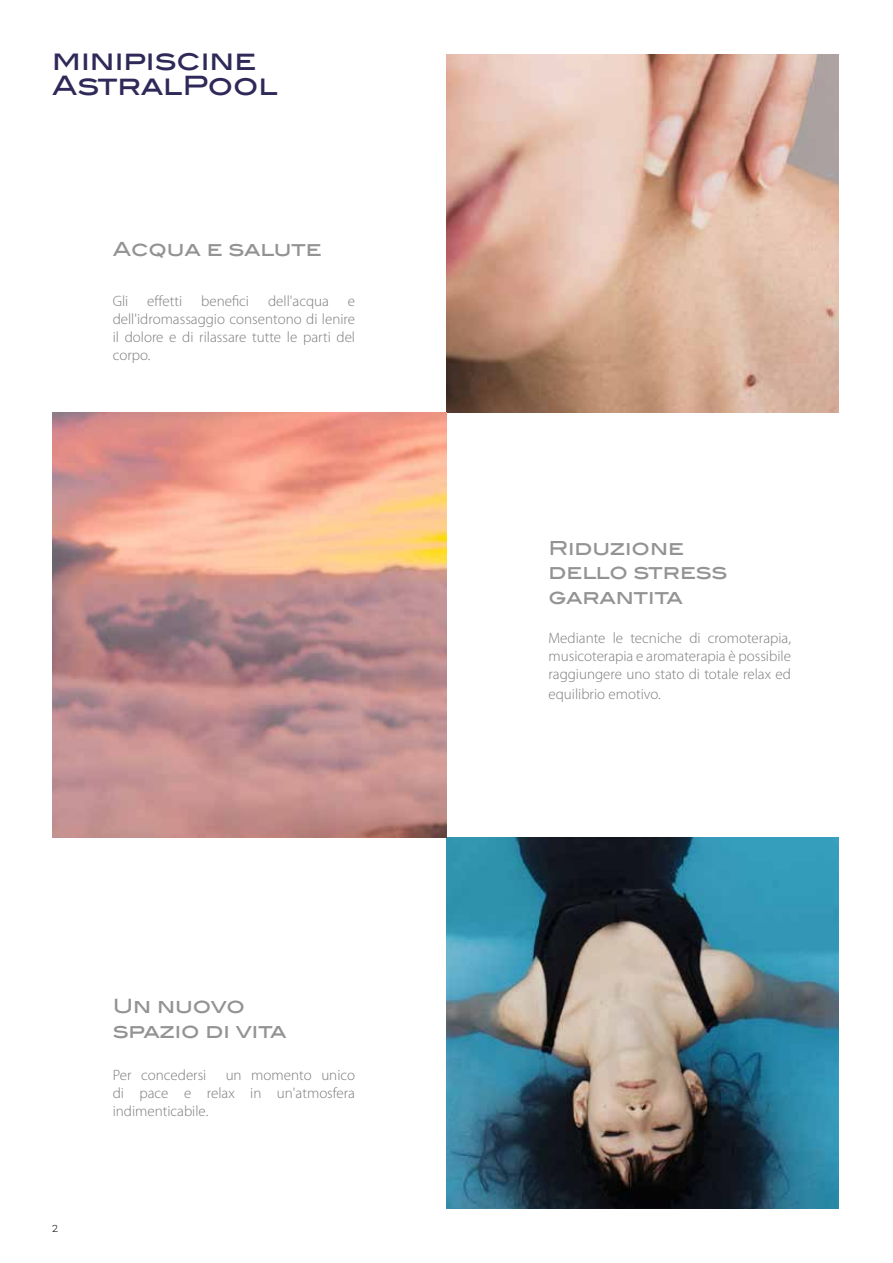
<style>
.page{position:relative;width:893px;height:1263px;background:#fff}
.page>*{position:absolute;margin:0;border:0;box-sizing:border-box;transform-origin:0 0}
.t1{font:500 26.85px/24.5px "Blair ITC";color:#2e2958}
.t2{font:500 19.5px/24.5px "Blair ITC";letter-spacing:-.01em;color:#939393}
.t3{font:300 15px/18px "Myriad Pro";color:#7c7c7c;text-align:justify}
.t4{font:10.5px "Praktika";color:#000}
</style>
<div class="page">
<img style="left:446px;top:54px;width:393px;height:358px">
<img style="left:446px;top:838px;width:393px;height:371px">
<img style="left:52px;top:413px;width:394px;height:425px">
<h1 class="t1" style="left:52px;top:48px;width:227px">minipiscine<br>AstralPool</h1>
<h2 class="t2" style="left:113px;top:237px;width:211px">Acqua e salute</h2>
<p class="t3" style="left:113px;top:292px;width:17px">Gli</p>
<p class="t3" style="left:147px;top:292px;width:36px">effetti</p>
<p class="t3" style="left:201px;top:292px;width:49px">benefici</p>
<p class="t3" style="left:268px;top:292px;width:62px">dell'acqua</p>
<p class="t3" style="left:113px;top:292px;width:244px;text-indent:235px">e dell'idromassaggio consentono di lenire il dolore e di rilassare tutte le parti del corpo.</p>
<p class="t4" style="left:52px;top:1221px;width:7px">2</p>
<h2 class="t2" style="left:113px;top:994px;width:175px">Un nuovo spazio di vita</h2>
<p class="t3" style="left:113px;top:1066px;width:95px">Per concedersi</p>
<p class="t3" style="left:113px;top:1066px;width:244px;text-indent:113px">un momento unico di pace e relax in un'atmosfera indimenticabile.</p>
<h2 class="t2" style="left:548px;top:535px;width:180px">Riduzione dello stress garantita</h2>
<p class="t3" style="left:548px;top:629px;width:244px">Mediante le tecniche di cromoterapia, musicoterapia e aromaterapia è possibile raggiungere uno stato di totale relax ed</p>
<p class="t3" style="left:548px;top:686px;width:114px">equilibrio emotivo.</p>
</div>
